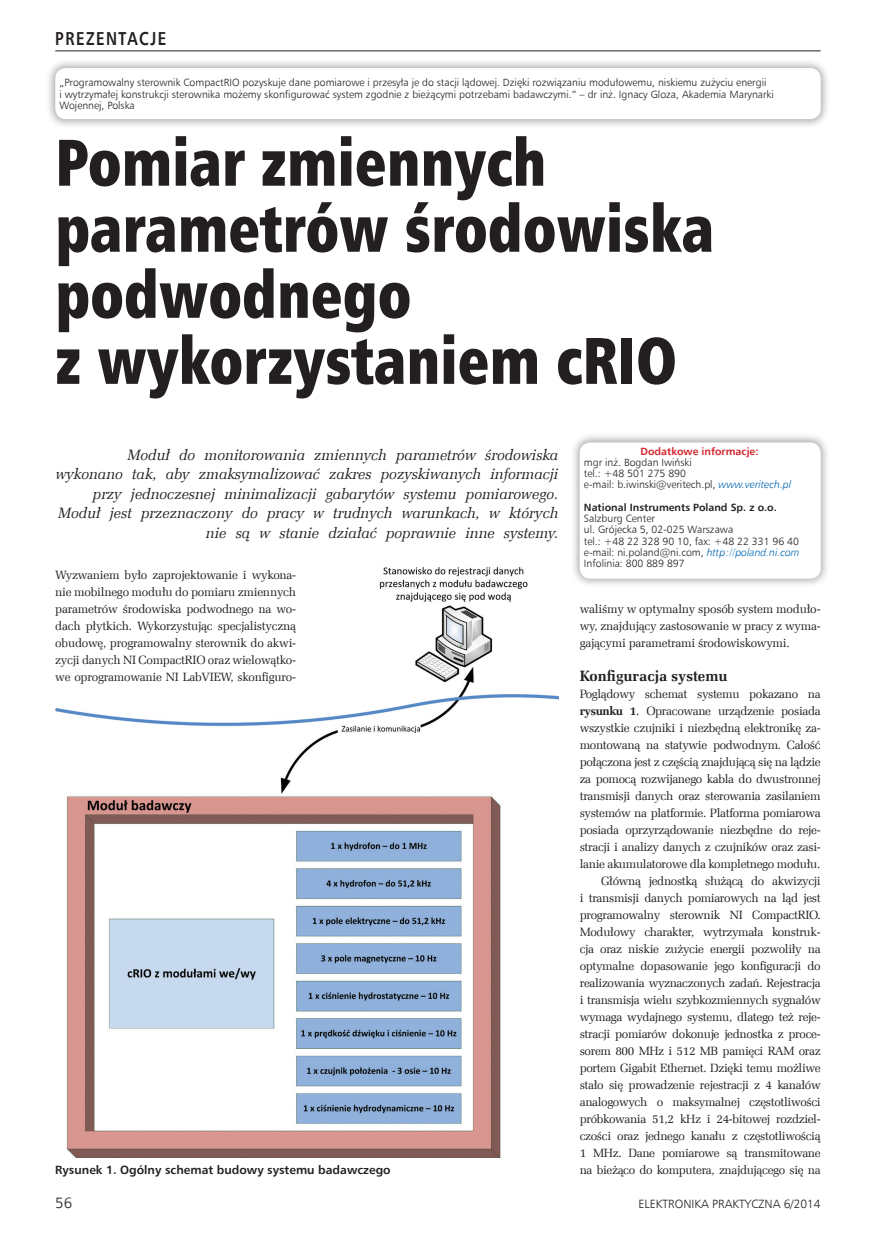
<style>
.page{position:relative;width:893px;height:1234px;background:#fff}
.page>*{position:absolute;margin:0;border:0;box-sizing:border-box;transform-origin:0 0}
._9_Tytul{font:66px/66px "Humnst 777 X Blk Cn EU";color:#231f20;scale:.9 1}
.t1{font:700 18.75px "Humnst 777 EU";letter-spacing:.1em;color:#231f20;scale:.8 1}
._2_Lead{font:italic 15px/19.5px "Zapf Ellipt EU";letter-spacing:-.005em;color:#231f20;text-align:right}
._3_Srodtytul{font:700 15px "Zapf Ellipt EU";color:#231f20}
.t2{font:15px "Humnst 777 Lt EU";color:#231f20}
._1_Body{font:12px/17px "Zapf Ellipt EU";letter-spacing:-.03em;color:#231f20;text-align:justify}
._4_Podpis{font:700 12px "Humnst 777 EU";color:#231f20}
.t3{font:12px "Humnst 777 Lt EU";color:#231f20}
.t4{font:10.5px/11.2px "Humnst 777 Lt EU";color:#231f20}
.t5{font:700 10.5px "Humnst 777 EU";color:#231f20}
.t6{font:700 10.5px "Humnst 777 EU";color:#d1232a}
.s1{font-style:italic;color:#0166b3}
.s2{font-weight:700}
</style>
<div class="page">
<hr style="left:55px;top:51px;width:766px;height:1px;background:#231f20">
<img style="left:55px;top:566px;width:503px;height:591px">
<div style="left:570px;top:432px;width:261px;height:156px;background:#231f20;opacity:.35"></div>
<div style="left:580px;top:442px;width:241px;height:136px;background:#fff;border-radius:11px"></div>
<div style="left:45px;top:58px;width:785px;height:71px;background:#231f20;opacity:.35"></div>
<div style="left:55px;top:68px;width:766px;height:51px;background:#fff;border-radius:11px"></div>
<h2 class="t1" style="left:55px;top:27px;width:140px">PREZENTACJE</h2>
<p class="t4" style="left:60px;top:77px;width:716px">„Programowalny sterownik CompactRIO pozyskuje dane pomiarowe i przesyła je do stacji lądowej. Dzięki rozwiązaniu modułowemu, niskiemu zużyciu energii<br>i wytrzymałej konstrukcji sterownika możemy skonfigurować system zgodnie z bieżącymi potrzebami badawczymi.” – dr inż. Ignacy Gloza, Akademia Marynarki<br>Wojennej, Polska</p>
<p class="_9_Tytul" style="left:55px;top:130px;width:734px">Pomiar zmiennych parametrów środowiska podwodnego<br>z wykorzystaniem cRIO</p>
<p class="_2_Lead" style="left:56px;top:445px;width:504px">Moduł do monitorowania zmiennych parametrów środowiska<br>wykonano tak, aby zmaksymalizować zakres pozyskiwanych informacji przy jednoczesnej minimalizacji gabarytów systemu pomiarowego.<br>Moduł jest przeznaczony do pracy w trudnych warunkach, w których nie są w stanie działać poprawnie inne systemy.</p>
<p class="_1_Body" style="left:55px;top:566px;width:242px">Wyzwaniem było zaprojektowanie i wykona&shy;nie mobilnego modułu do pomiaru zmiennych parametrów środowiska podwodnego na wo&shy;dach płytkich. Wykorzystując specjalistyczną obudowę, programowalny sterownik do akwi&shy;zycji danych NI CompactRIO oraz wielowątko&shy;we oprogramowanie NI LabVIEW, skonfiguro-</p>
<p class="_4_Podpis" style="left:55px;top:1162px;width:337px">Rysunek 1. Ogólny schemat budowy systemu badawczego</p>
<p class="t6" style="left:640px;top:444px;width:120px">Dodatkowe informacje:</p>
<p class="t4" style="left:584px;top:456px;width:109px">mgr inż. Bogdan Iwiński</p>
<p class="t4" style="left:584px;top:467px;width:104px">tel.: +48 501 275 890</p>
<p class="t4" style="left:584px;top:479px;width:209px">e-mail: b.iwinski@veritech.pl, <span class="s1">www.veritech.pl</span></p>
<p class="t5" style="left:584px;top:500px;width:194px">National Instruments Poland Sp. z o.o.</p>
<p class="t4" style="left:584px;top:512px;width:72px">Salzburg Center</p>
<p class="t4" style="left:584px;top:524px;width:151px">ul. Grójecka 5, 02-025 Warszawa</p>
<p class="t4" style="left:584px;top:535px;width:216px">tel.: +48 22 328 90 10, fax: +48 22 331 96 40</p>
<p class="t4" style="left:584px;top:546px;width:217px">e-mail: ni.poland@ni.com, <span class="s1">http://poland.ni.com</span></p>
<p class="t4" style="left:584px;top:557px;width:102px">Infolinia: 800 889 897</p>
<p class="_1_Body" style="left:580px;top:600px;width:242px">waliśmy w optymalny sposób system moduło&shy;wy, znajdujący zastosowanie w pracy z wyma&shy;gającymi parametrami środowiskowymi.</p>
<p class="_3_Srodtytul" style="left:580px;top:666px;width:149px">Konfiguracja systemu</p>
<p class="_1_Body" style="left:580px;top:685px;width:242px">Poglądowy schemat systemu pokazano na <span class="s2">rysunku 1</span>. Opracowane urządzenie posiada wszystkie czujniki i niezbędną elektronikę za&shy;montowaną na statywie podwodnym. Całość połączona jest z częścią znajdującą się na lądzie za pomocą rozwijanego kabla do dwustronnej transmisji danych oraz sterowania zasilaniem systemów na platformie. Platforma pomiarowa posiada oprzyrządowanie niezbędne do reje&shy;stracji i analizy danych z czujników oraz zasi&shy;lanie akumulatorowe dla kompletnego modułu.</p>
<p class="_1_Body" style="left:580px;top:872px;width:242px;text-indent:21px">Główną jednostką służącą do akwizycji i transmisji danych pomiarowych na ląd jest programowalny sterownik NI CompactRIO.<br>Modułowy charakter, wytrzymała konstruk&shy;cja oraz niskie zużycie energii pozwoliły na optymalne dopasowanie jego konfiguracji do realizowania wyznaczonych zadań. Rejestracja i transmisja wielu szybkozmiennych sygnałów wymaga wydajnego systemu, dlatego też reje&shy;stracji pomiarów dokonuje jednostka z proce&shy;sorem 800 MHz i 512 MB pamięci RAM oraz portem Gigabit Ethernet. Dzięki temu możliwe stało się prowadzenie rejestracji z 4 kanałów analogowych o maksymalnej częstotliwości próbkowania 51,2 kHz i 24-bitowej rozdziel&shy;czości oraz jednego kanału z częstotliwością 1 MHz. Dane pomiarowe są transmitowane na bieżąco do komputera, znajdującego się na</p>
<p class="t2" style="left:55px;top:1193px;width:18px">56</p>
<p class="t3" style="left:638px;top:1196px;width:184px">ELEKTRONIKA PRAKTYCZNA 6/2014</p>
</div>
